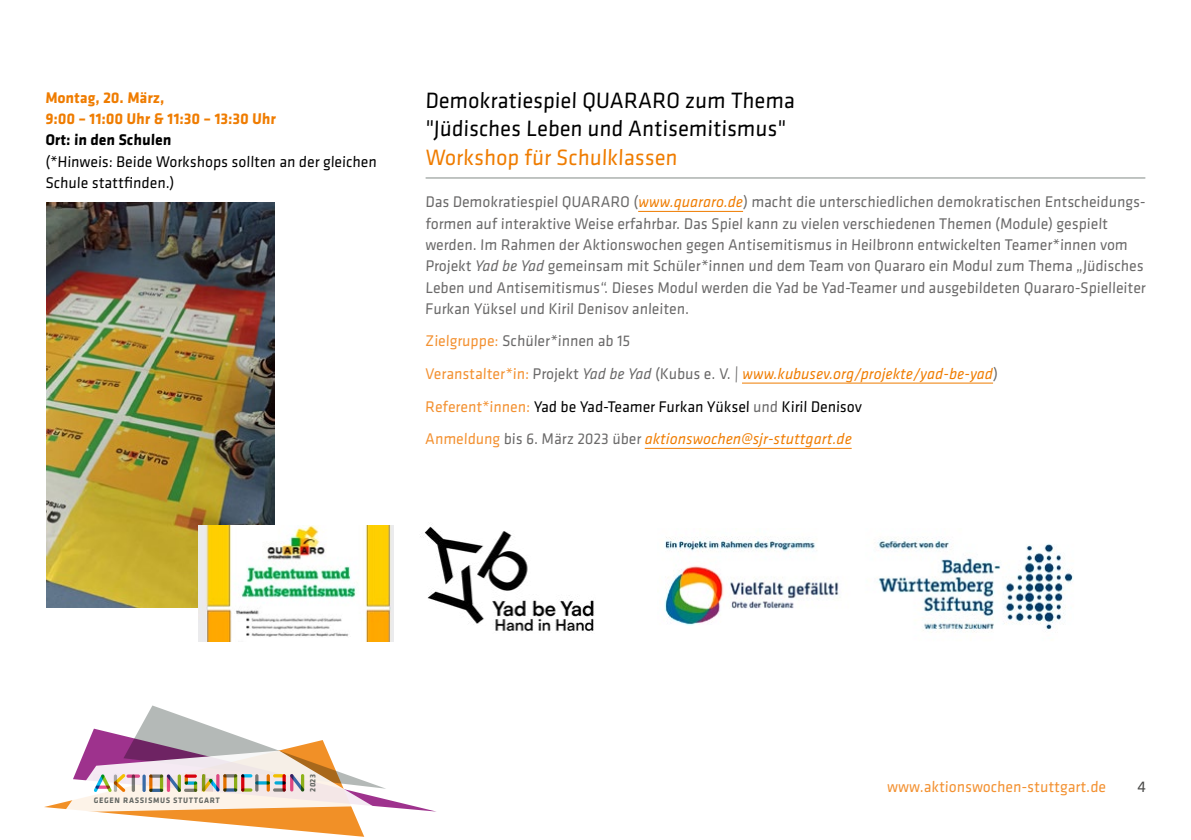
<style>
.page{position:relative;width:1191px;height:840px;background:#fff}
.page>*{position:absolute;margin:0;border:0;box-sizing:border-box;transform-origin:0 0}
.t1{font:23px/28.4px "Klavika";color:#000;scale:.96 1}
.t2{font:23px "Klavika";color:#ef7c00;scale:.96 1}
.t3{font:16px/21.2px "Klavika";letter-spacing:.005em;color:#6a6969;scale:.96 1}
.t4{font:italic 16px/32.6px "Klavika";letter-spacing:.01em;color:#ef7c00;scale:.96 1}
.t5{font:16px/21.2px "Klavika";color:#000;scale:.96 1}
.t6{font:700 16px/21.2px "Klavika";color:#ef7c00;scale:.96 1}
.t7{font:16px "Klavika";color:#f39131;scale:.96 1}
.t8{font:700 16px "Klavika";color:#000;scale:.96 1}
.t9{font:16px "Klavika";color:#494948;scale:.96 1}
.t10{font:700 8.2px "Klavika";color:#626662;scale:.96 1}
.s1{font-style:italic;color:#ef7c00}
.s2{font-style:italic}
.s3{font-style:normal;color:#f39131}
.s4{font-style:normal;color:#6a6969}
.s5{color:#6a6969}
.s6{font-style:normal;color:#000}
</style>
<div class="page">
<svg style="left:44px;top:560px;width:334px;height:277px"></svg>
<svg style="left:64px;top:750px;width:308px;height:61px;background:#dfc8c3"></svg>
<hr style="left:638px;top:211px;width:105px;height:1px;background:#ef7c00">
<hr style="left:742px;top:382px;width:251px;height:1px;background:#ef7c00">
<hr style="left:645px;top:447px;width:206px;height:1px;background:#ef7c00">
<hr style="left:426px;top:177px;width:718px;height:1px;background:#a7adaa">
<img style="left:420px;top:526px;width:174px;height:107px">
<img style="left:47px;top:203px;width:227px;height:404px">
<img style="left:664px;top:537px;width:409px;height:96px">
<img style="left:198px;top:525px;width:195px;height:116px">
<p class="t6" style="left:45px;top:87px;width:242px">Montag, 20. März,<br>9:00 – 11:00 Uhr &amp; 11:30 – 13:30 Uhr</p>
<p class="t8" style="left:45px;top:131px;width:133px">Ort: in den Schulen</p>
<p class="t5" style="left:45px;top:151px;width:347px">(*Hinweis: Beide Workshops sollten an der gleichen<br>Schule stattfinden.)</p>
<h1 class="t1" style="left:425px;top:87px;width:387px">Demokratiespiel QUARARO zum Thema "Jüdisches Leben und Antisemitismus"</h1>
<h1 class="t2" style="left:425px;top:144px;width:265px">Workshop für Schulklassen</h1>
<p class="t3" style="left:425px;top:192px;width:752px">Das Demokratiespiel QUARARO (<span class="s1">www.quararo.de</span>) macht die unterschiedlichen demokratischen Entscheidungs&shy;formen auf interaktive Weise erfahrbar. Das Spiel kann zu vielen verschiedenen Themen (Module) gespielt werden. Im Rahmen der Aktionswochen gegen Antisemitismus in Heilbronn entwickelten Teamer*innen vom Projekt <span class="s2">Yad be Yad</span> gemeinsam mit Schüler*innen und dem Team von Quararo ein Modul zum Thema „Jüdisches Leben und Antisemitismus“. Dieses Modul werden die Yad be Yad-Teamer und ausgebildeten Quararo-Spielleiter Furkan Yüksel und Kiril Denisov anleiten.</p>
<p class="t4" style="left:425px;top:325px;width:598px"><span class="s3">Zielgruppe:</span> <span class="s4">Schüler*innen ab 15<br></span><span class="s3">Veranstalter*in:</span> <span class="s4">Projekt</span> <span class="s5">Yad be Yad</span> <span class="s4">(Kubus e. V. |</span> www.kubusev.org/projekte/yad-be-yad<span class="s4">)<br></span><span class="s3">Referent*innen:</span> <span class="s6">Yad be Yad-Teamer Furkan Yüksel</span> <span class="s4">und</span> <span class="s6">Kiril Denisov<br></span><span class="s3">Anmeldung</span> <span class="s4">bis 6. März 2023 über</span> aktionswochen@sjr-stuttgart.de</p>
<p class="t10" style="left:94px;top:795px;width:133px">GEGEN RASSISMUS STUTTGART</p>
<p class="t10" style="left:308px;top:791px;width:20px;rotate:-90deg">2023</p>
<p class="t7" style="left:887px;top:778px;width:230px">www.aktionswochen-stuttgart.de</p>
<p class="t9" style="left:1137px;top:778px;width:11px">4</p>
</div>
